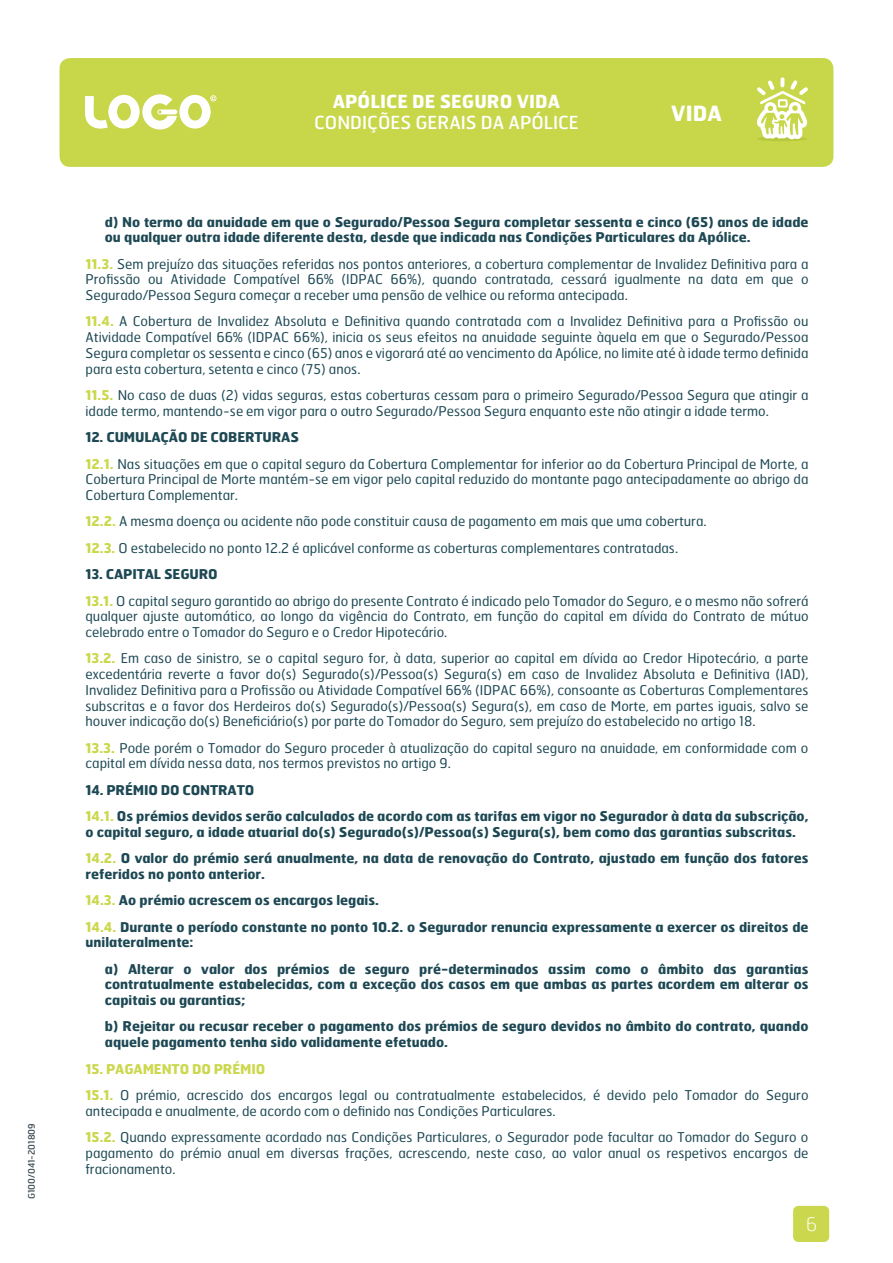
<style>
.page{position:relative;width:893px;height:1263px;background:#fff}
.page>*{position:absolute;margin:0;border:0;box-sizing:border-box;transform-origin:0 0}
.t1{font:700 21px "Hermes";color:#fff}
.t2{font:100 18.75px "Hermes";color:#fff}
.t3{font:18px "Hermes";color:#fff}
.t4{font:700 18px "Hermes FB";color:#fff}
.t5{font:13.5px/15.8px "Hermes FB";color:#1d4854;text-align:justify}
.t6{font:700 13.5px/26.2px "Hermes";color:#1d4854}
.t7{font:700 13.5px "Hermes";letter-spacing:-.015em;color:#cbd84d}
.t8{font:9px "Hermes";color:#3b4951}
.s1{font-family:"Hermes";font-weight:700;color:#cbd84d}
.s2{color:#cbd84d}
</style>
<div class="page">
<div style="left:793px;top:1206px;width:36px;height:36px;background:#cbd84d;border-radius:5px"></div>
<div style="left:60px;top:58px;width:773px;height:109px;background:#c7d749;border-radius:11px"></div>
<svg style="left:85px;top:94px;width:131px;height:36px"></svg>
<div style="left:757px;top:136px;width:50px;height:5px;background:#b7c83e;border-radius:50%"></div>
<svg style="left:757px;top:80px;width:51px;height:59px"></svg>
<p class="t8" style="left:26px;top:1199px;width:77px;rotate:-90deg">G100/041-201809</p>
<h3 class="t4" style="left:333px;top:90px;width:229px">APÓLICE DE SEGURO VIDA</h3>
<h3 class="t3" style="left:314px;top:111px;width:266px">CONDIÇÕES GERAIS DA APÓLICE</h3>
<h1 class="t1" style="left:671px;top:99px;width:52px">VIDA</h1>
<p class="t6" style="left:105px;top:213px;width:705px;line-height:15.8px">d) No termo da anuidade em que o Segurado/Pessoa Segura completar sessenta e cinco (65) anos de idade ou qualquer outra idade diferente desta, desde que indicada nas Condições Particulares da Apólice.</p>
<p class="t5" style="left:86px;top:255px;width:725px"><span class="s1">11.3.</span> Sem prejuízo das situações referidas nos pontos anteriores, a cobertura complementar de Invalidez Definitiva para a Profissão ou Atividade Compatível 66% (IDPAC 66%), quando contratada, cessará igualmente na data em que o Segurado/Pessoa Segura começar a receber uma pensão de velhice ou reforma antecipada.</p>
<p class="t5" style="left:86px;top:313px;width:725px"><span class="s1">11.4.</span> A Cobertura de Invalidez Absoluta e Definitiva quando contratada com a Invalidez Definitiva para a Profissão ou Atividade Compatível 66% (IDPAC 66%), inicia os seus efeitos na anuidade seguinte àquela em que o Segurado/Pessoa Segura completar os sessenta e cinco (65) anos e vigorará até ao vencimento da Apólice, no limite até à idade termo definida para esta cobertura, setenta e cinco (75) anos.</p>
<p class="t5" style="left:86px;top:387px;width:725px"><span class="s1">11.5.</span> No caso de duas (2) vidas seguras, estas coberturas cessam para o primeiro Segurado/Pessoa Segura que atingir a idade termo, mantendo-se em vigor para o outro Segurado/Pessoa Segura enquanto este não atingir a idade termo.</p>
<p class="t6" style="left:86px;top:424px;width:215px">12. CUMULAÇÃO DE COBERTURAS</p>
<p class="t5" style="left:86px;top:455px;width:725px"><span class="s1">12.1.</span> Nas situações em que o capital seguro da Cobertura Complementar for inferior ao da Cobertura Principal de Morte, a Cobertura Principal de Morte mantém-se em vigor pelo capital reduzido do montante pago antecipadamente ao abrigo da Cobertura Complementar.</p>
<p class="t5" style="left:86px;top:508px;width:623px;line-height:26.2px"><span class="s1">12.2.</span> A mesma doença ou acidente não pode constituir causa de pagamento em mais que uma cobertura.<br><span class="s1">12.3.</span> O estabelecido no ponto 12.2 é aplicável conforme as coberturas complementares contratadas.</p>
<p class="t6" style="left:86px;top:561px;width:134px">13. CAPITAL SEGURO</p>
<p class="t5" style="left:86px;top:592px;width:725px"><span class="s1">13.1.</span> O capital seguro garantido ao abrigo do presente Contrato é indicado pelo Tomador do Seguro, e o mesmo não sofrerá qualquer ajuste automático, ao longo da vigência do Contrato, em função do capital em dívida do Contrato de mútuo celebrado entre o Tomador do Seguro e o Credor Hipotecário.</p>
<p class="t5" style="left:86px;top:650px;width:725px"><span class="s1">13.2.</span> Em caso de sinistro, se o capital seguro for, à data, superior ao capital em dívida ao Credor Hipotecário, a parte excedentária reverte a favor do(s) Segurado(s)/Pessoa(s) Segura(s) em caso de Invalidez Absoluta e Definitiva (IAD), Invalidez Definitiva para a Profissão ou Atividade Compatível 66% (IDPAC 66%), consoante as Coberturas Complementares subscritas e a favor dos Herdeiros do(s) Segurado(s)/Pessoa(s) Segura(s), em caso de Morte, em partes iguais, salvo se houver indicação do(s) Beneficiário(s) por parte do Tomador do Seguro, sem prejuízo do estabelecido no artigo 18.</p>
<p class="t5" style="left:86px;top:739px;width:724px"><span class="s1">13.3.</span> Pode porém o Tomador do Seguro proceder à atualização do capital seguro na anuidade, em conformidade com o capital em dívida nessa data, nos termos previstos no artigo 9.</p>
<p class="t6" style="left:86px;top:776px;width:725px">14. PRÉMIO DO CONTRATO<br><span class="s2">14.1.</span> Os prémios devidos serão calculados de acordo com as tarifas em vigor no Segurador à data da subscrição,</p>
<p class="t6" style="left:86px;top:818px;width:725px">o capital seguro, a idade atuarial do(s) Segurado(s)/Pessoa(s) Segura(s), bem como das garantias subscritas.<br><span class="s2">14.2.</span> O valor do prémio será anualmente, na data de renovação do Contrato, ajustado em função dos fatores</p>
<p class="t6" style="left:86px;top:860px;width:724px">referidos no ponto anterior.<br><span class="s2">14.3.</span> Ao prémio acrescem os encargos legais.<br><span class="s2">14.4.</span> Durante o período constante no ponto 10.2. o Segurador renuncia expressamente a exercer os direitos de</p>
<p class="t6" style="left:105px;top:929px;width:705px;text-indent:-19px">unilateralmente:<br>a) Alterar o valor dos prémios de seguro pré-determinados assim como o âmbito das garantias</p>
<p class="t6" style="left:105px;top:976px;width:705px;line-height:15.8px">contratualmente estabelecidas, com a exceção dos casos em que ambas as partes acordem em alterar os capitais ou garantias;</p>
<p class="t6" style="left:105px;top:1018px;width:705px;line-height:15.8px">b) Rejeitar ou recusar receber o pagamento dos prémios de seguro devidos no âmbito do contrato, quando aquele pagamento tenha sido validamente efetuado.</p>
<p class="t7" style="left:86px;top:1060px;width:181px">15. PAGAMENTO DO PRÉMIO</p>
<p class="t5" style="left:86px;top:1087px;width:724px"><span class="s1">15.1.</span> O prémio, acrescido dos encargos legal ou contratualmente estabelecidos, é devido pelo Tomador do Seguro antecipada e anualmente, de acordo com o definido nas Condições Particulares.</p>
<p class="t5" style="left:86px;top:1129px;width:724px"><span class="s1">15.2.</span> Quando expressamente acordado nas Condições Particulares, o Segurador pode facultar ao Tomador do Seguro o pagamento do prémio anual em diversas frações, acrescendo, neste caso, ao valor anual os respetivos encargos de fracionamento.</p>
<h2 class="t2" style="left:806px;top:1212px;width:13px">6</h2>
</div>
